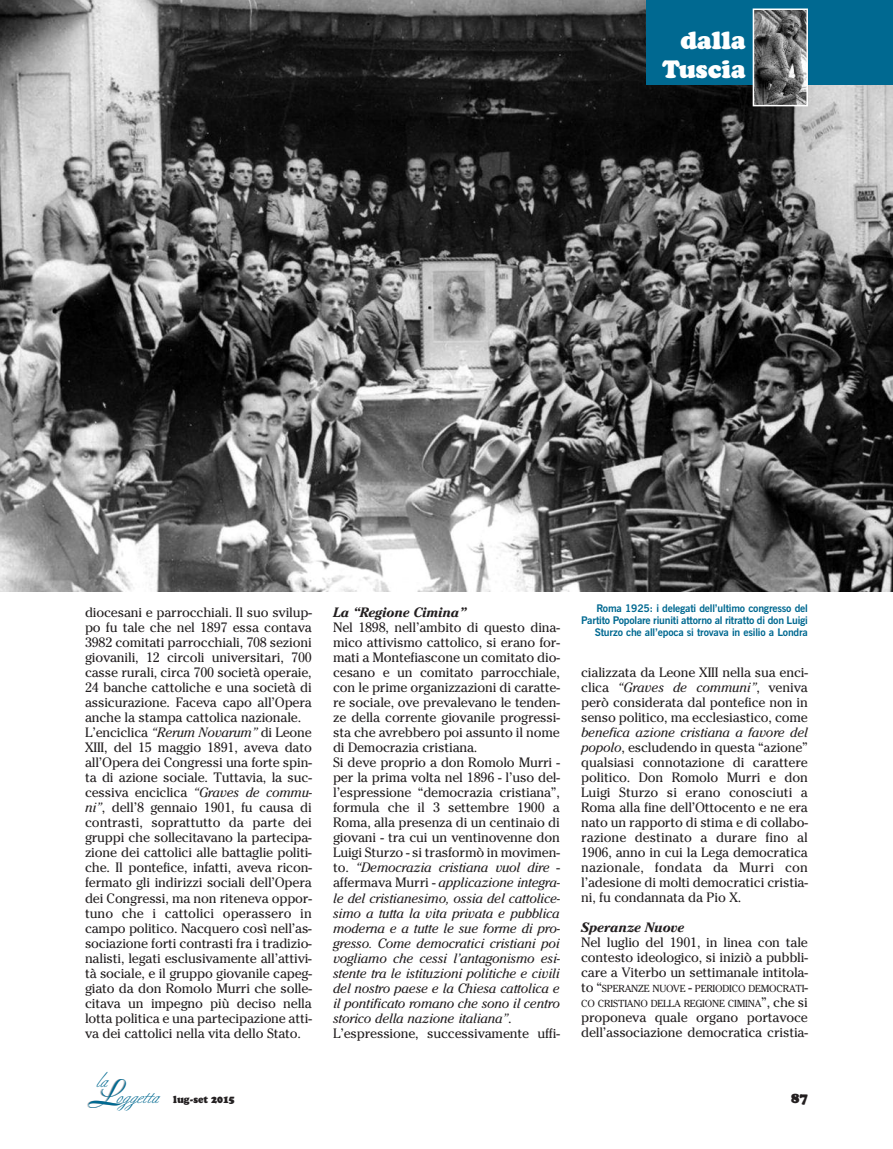
<style>
.page{position:relative;width:893px;height:1149px;background:#fff}
.page>*{position:absolute;margin:0;border:0;box-sizing:border-box;transform-origin:0 0}
.t1{font:900 24px/28.8px "Cooper BT";color:#fff;text-align:right}
.t2{font:19.2px "Berthold Script";color:#006991}
.t3{font:13.5px/15px "Cheltenham";letter-spacing:-.015em;color:#231f20}
.t4{font:italic 700 13.5px "Cheltenham";letter-spacing:-.015em;color:#231f20}
.t5{font:900 13.5px "Cooper BT";color:#231f20}
.t6{font:700 10.5px/12px "News Gothic BT";letter-spacing:-.02em;color:#006991;text-align:right}
.t7{font:10.2px/15px "Cheltenham";letter-spacing:-.02em;color:#231f20}
.t8{font:900 9.9px "Cooper BT";color:#231f20;scale:.95 1}
.s1{font-style:italic}
.s2{font-family:"Boulevard";font-size:35.85px;color:#a8a9ad}
.s3{font-size:13.5px}
</style>
<div class="page">
<img style="left:0;top:0;width:893px;height:591px">
<div style="left:646px;top:0;width:247px;height:85px;background:#006991"></div>
<img style="left:756px;top:12px;width:49px;height:91px">
<div style="left:753px;top:9px;width:55px;height:97px;border:2px solid #fff"></div>
<h1 class="t1" style="left:662px;top:29px;width:85px">dalla<br>Tuscia</h1>
<p class="t3" style="left:85px;top:604px;width:229px">diocesani e parrocchiali. Il suo svilup&shy;po fu tale che nel 1897 essa contava 3982 comitati parrocchiali, 708 sezioni giovanili, 12 circoli universitari, 700 casse rurali, circa 700 società operaie, 24 banche cattoliche e una società di assicurazione. Faceva capo all’Opera anche la stampa cattolica nazionale.<br>L’enciclica <span class="s1">“Rerum Novarum”</span> di Leone XIII, del 15 maggio 1891, aveva dato all’Opera dei Congressi una forte spin&shy;ta di azione sociale. Tuttavia, la suc&shy;cessiva enciclica <span class="s1">“Graves de commu&shy;ni”</span>, dell’8 gennaio 1901, fu causa di contrasti, soprattutto da parte dei gruppi che sollecitavano la partecipa&shy;zione dei cattolici alle battaglie politi&shy;che. Il pontefice, infatti, aveva ricon&shy;fermato gli indirizzi sociali dell’Opera dei Congressi, ma non riteneva oppor&shy;tuno che i cattolici operassero in campo politico. Nacquero così nell’as&shy;sociazione forti contrasti fra i tradizio&shy;nalisti, legati esclusivamente all’attivi&shy;tà sociale, e il gruppo giovanile capeg&shy;giato da don Romolo Murri che solle&shy;citava un impegno più deciso nella lotta politica e una partecipazione atti&shy;va dei cattolici nella vita dello Stato.</p>
<p class="t4" style="left:333px;top:604px;width:135px">La “Regione Cimina”</p>
<p class="t3" style="left:333px;top:619px;width:229px">Nel 1898, nell’ambito di questo dina&shy;mico attivismo cattolico, si erano for&shy;mati a Montefiascone un comitato dio&shy;cesano e un comitato parrocchiale, con le prime organizzazioni di caratte&shy;re sociale, ove prevalevano le tenden&shy;ze della corrente giovanile progressi&shy;sta che avrebbero poi assunto il nome di Democrazia cristiana.<br>Si deve proprio a don Romolo Murri - per la prima volta nel 1896 - l’uso del&shy;l’espressione “democrazia cristiana”, formula che il 3 settembre 1900 a Roma, alla presenza di un centinaio di giovani - tra cui un ventinovenne don Luigi Sturzo - si trasformò in movimen&shy;to. <span class="s1">“Democrazia cristiana vuol dire</span> - affermava Murri - <span class="s1">applicazione integra&shy;le del cristianesimo, ossia del cattolice&shy;simo a tutta la vita privata e pubblica moderna e a tutte le sue forme di pro&shy;gresso. Come democratici cristiani poi vogliamo che cessi l’antagonismo esi&shy;stente tra le istituzioni politiche e civili del nostro paese e la Chiesa cattolica e il pontificato romano che sono il centro storico della nazione italiana”</span>.<br>L’espressione, successivamente uffi-</p>
<h2 class="t2" style="left:96px;top:1071px;width:13px">la</h2>
<h2 class="t2" style="left:86px;top:1087px;width:73px"><span class="s2">L</span>oggetta</h2>
<p class="t8" style="left:173px;top:1095px;width:66px">lug-set 2015</p>
<p class="t6" style="left:581px;top:603px;width:228px">Roma 1925: i delegati dell’ultimo congresso del<br>Partito Popolare riuniti attorno al ritratto di don Luigi<br>Sturzo che all’epoca si trovava in esilio a Londra</p>
<p class="t3" style="left:581px;top:664px;width:228px;text-align:justify">cializzata da Leone XIII nella sua enci&shy;clica <span class="s1">“Graves de communi”</span>, veniva però considerata dal pontefice non in senso politico, ma ecclesiastico, come</p>
<p class="t3" style="left:581px;top:724px;width:228px;text-align:justify"><span class="s1">benefica azione cristiana a favore del popolo</span>, escludendo in questa “azione” qualsiasi connotazione di carattere politico. Don Romolo Murri e don Luigi Sturzo si erano conosciuti a Roma alla fine dell’Ottocento e ne era nato un rapporto di stima e di collabo&shy;razione destinato a durare fino al 1906, anno in cui la Lega democratica nazionale, fondata da Murri con l’adesione di molti democratici cristia&shy;ni, fu condannata da Pio X.</p>
<p class="t4" style="left:581px;top:918px;width:105px">Speranze Nuove</p>
<p class="t3" style="left:581px;top:934px;width:228px;text-align:justify">Nel luglio del 1901, in linea con tale contesto ideologico, si iniziò a pubbli&shy;care a Viterbo un settimanale intitola-</p>
<p class="t7" style="left:581px;top:980px;width:228px"><span class="s3">to “</span>SPERANZE NUOVE <span class="s3">-</span> PERIODICO DEMOCRATI<span class="s3">-<br></span>CO CRISTIANO DELLA REGIONE CIMINA<span class="s3">”, che si</span></p>
<p class="t3" style="left:581px;top:1009px;width:228px">proponeva quale organo portavoce dell’associazione democratica cristia-</p>
<p class="t5" style="left:791px;top:1093px;width:18px">87</p>
</div>
